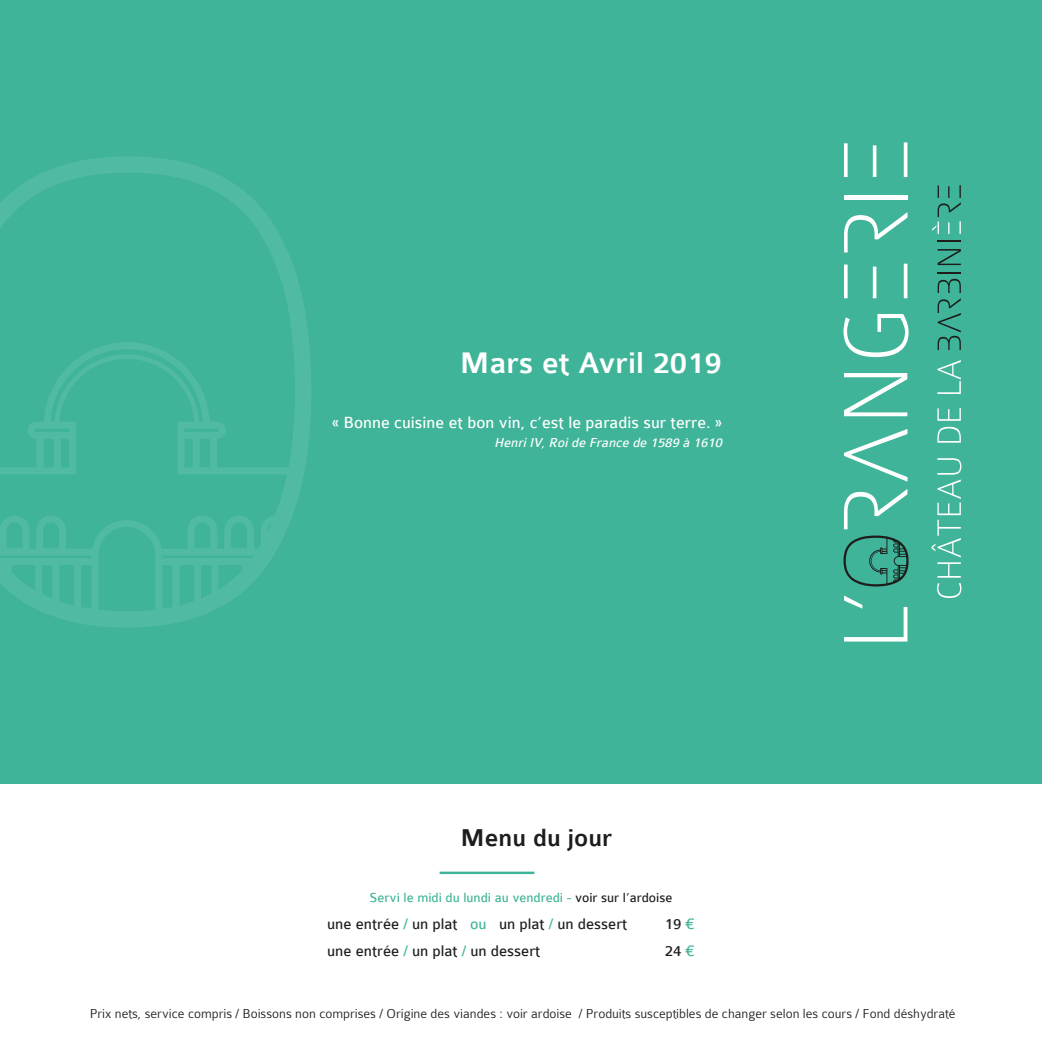
<style>
.page{position:relative;width:1042px;height:1042px;background:#fff}
.page>*{position:absolute;margin:0;border:0;box-sizing:border-box;transform-origin:0 0}
.t1{font:500 32.02px "Colaborate";color:#fff}
.t2{font:500 26.25px "Colaborate";color:#1d1d1b}
.t3{font:17.5px "Colaborate";color:#fff}
.t4{font:16.1px "Colaborate";color:#1d1d1b}
.t5{font:300 14px "Colaborate";color:#1d1d1b}
.t6{font:14px "Colaborate";color:#3fb498}
.t7{font:italic 14px "Colaborate";color:#fff}
.s1{color:#1d1d1b}
.s2{color:#3fb498}
</style>
<div class="page">
<div style="left:0;top:0;width:1042px;height:784px;background:#3fb498"></div>
<svg style="left:0;top:156px;width:311px;height:472px"></svg>
<svg style="left:844px;top:595px;width:63px;height:46px"></svg>
<svg style="left:844px;top:373px;width:63px;height:43px"></svg>
<svg style="left:843px;top:314px;width:65px;height:43px"></svg>
<hr style="left:844px;top:195px;width:63px;height:4px;background:#fff">
<svg style="left:844px;top:429px;width:63px;height:53px"></svg>
<svg style="left:844px;top:489px;width:63px;height:40px"></svg>
<svg style="left:844px;top:212px;width:63px;height:40px"></svg>
<svg style="left:904px;top:264px;width:3px;height:34px"></svg>
<svg style="left:873px;top:267px;width:3px;height:31px"></svg>
<svg style="left:844px;top:264px;width:3px;height:34px"></svg>
<svg style="left:904px;top:142px;width:3px;height:35px"></svg>
<svg style="left:873px;top:145px;width:3px;height:32px"></svg>
<svg style="left:844px;top:143px;width:3px;height:34px"></svg>
<svg style="left:937px;top:272px;width:24px;height:1px"></svg>
<svg style="left:937px;top:241px;width:24px;height:1px"></svg>
<svg style="left:937px;top:279px;width:24px;height:71px"></svg>
<svg style="left:937px;top:249px;width:24px;height:16px"></svg>
<svg style="left:932px;top:185px;width:29px;height:49px"></svg>
<svg style="left:931px;top:458px;width:30px;height:140px"></svg>
<svg style="left:937px;top:427px;width:24px;height:16px"></svg>
<svg style="left:937px;top:408px;width:24px;height:13px"></svg>
<svg style="left:937px;top:360px;width:24px;height:34px"></svg>
<svg style="left:843px;top:535px;width:65px;height:51px"></svg>
<hr style="left:439px;top:871px;width:95px;height:3px;background:#3fb498">
<h1 class="t1" style="left:460px;top:346px;width:263px">Mars et Avril 2019</h1>
<p class="t3" style="left:332px;top:413px;width:391px">« Bonne cuisine et bon vin, c’est le paradis sur terre. »</p>
<p class="t7" style="left:494px;top:436px;width:232px">HenriIV,Roide France de 1589 à 1610</p>
<h2 class="t2" style="left:460px;top:824px;width:153px">Menu du jour</h2>
<p class="t6" style="left:369px;top:890px;width:304px">Servi le midi du lundi au vendredi - <span class="s1">voir sur l’ardoise</span></p>
<p class="t4" style="left:327px;top:916px;width:301px">une entrée <span class="s2">/</span> un plat <span class="s2">ou</span> un plat <span class="s2">/</span> un dessert</p>
<p class="t4" style="left:665px;top:916px;width:31px">19 <span class="s2">¤</span></p>
<p class="t4" style="left:327px;top:942px;width:215px">une entrée <span class="s2">/</span> un plat <span class="s2">/</span> un dessert</p>
<p class="t4" style="left:665px;top:942px;width:31px">24 <span class="s2">¤</span></p>
<p class="t5" style="left:90px;top:1007px;width:867px">Prix nets, service compris / Boissons non comprises / Origine des viandes : voir ardoise / Produits susceptibles de changer selon les cours / Fond déshydraté</p>
</div>
